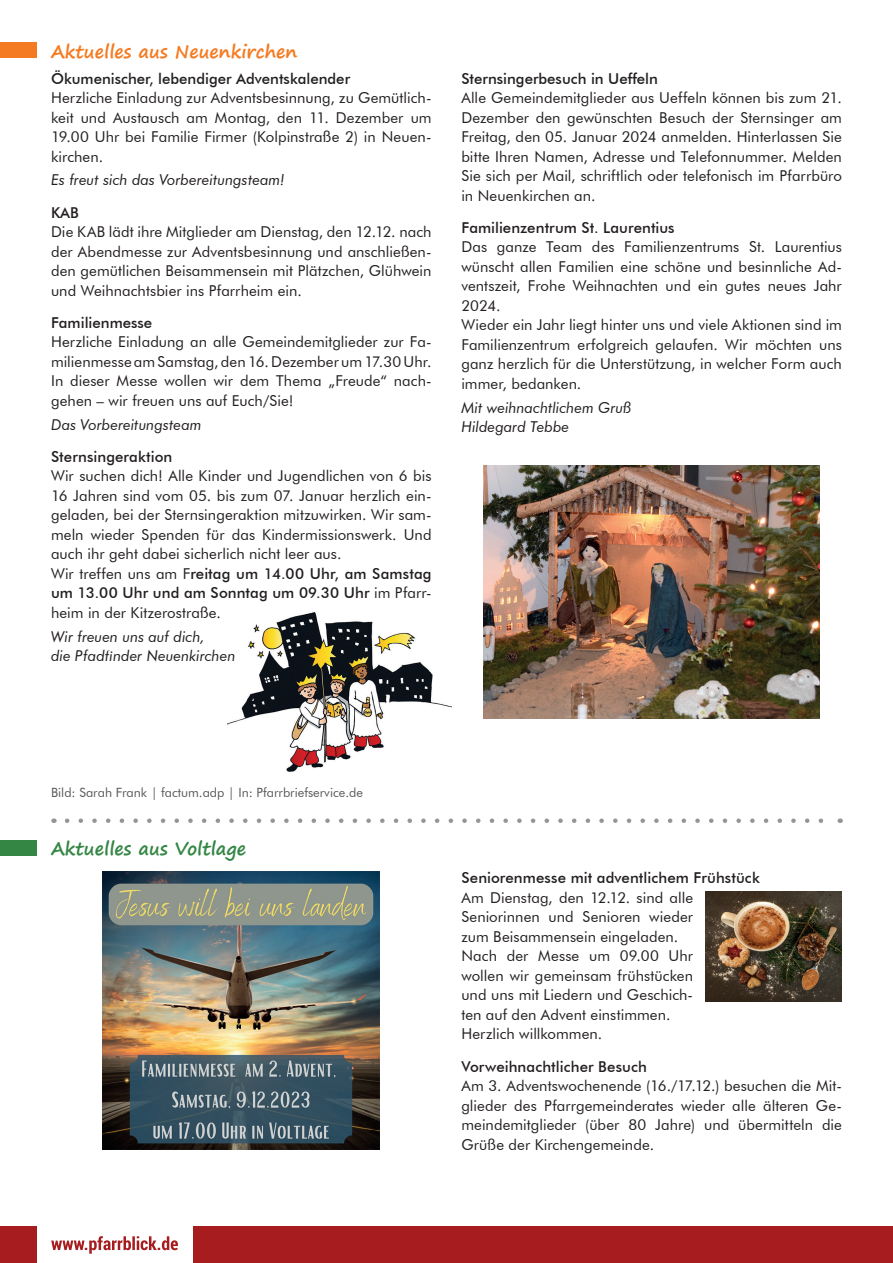
<style>
.page{position:relative;width:893px;height:1263px;background:#fff}
.page>*{position:absolute;margin:0;border:0;box-sizing:border-box;transform-origin:0 0}
.t1{font:700 18px "Segoe Print";color:#f47b21}
.t2{font:700 18px "Segoe Print";color:#348645}
.t3{font:15px/19.5px "Futura BT";letter-spacing:.005em;color:#231f20;text-align:justify}
.t4{font:500 15px "Futura BT";color:#231f20}
.t5{font:italic 15px/19.5px "Futura BT";color:#231f20}
.t6{font:12.75px "Futura BT";color:#57585a}
.s1{font-weight:500}
</style>
<div class="page">
<div style="left:193px;top:1227px;width:700px;height:36px;background:#a61c1f"></div>
<svg style="left:51px;top:1236px;width:127px;height:18px"></svg>
<div style="left:0;top:1227px;width:36px;height:36px;background:#a61c1f"></div>
<div style="left:0;top:840px;width:36px;height:15px;background:#348645"></div>
<svg style="left:67px;top:818px;width:757px;height:5px"></svg>
<img style="left:103px;top:872px;width:277px;height:277px">
<div style="left:0;top:43px;width:36px;height:15px;background:#f47b21"></div>
<img style="left:483px;top:466px;width:337px;height:253px">
<img style="left:227px;top:612px;width:225px;height:160px">
<img style="left:706px;top:891px;width:136px;height:110px">
<p class="t1" style="left:51px;top:35px;width:248px">Aktuelles aus Neuenkirchen</p>
<p class="t4" style="left:51px;top:69px;width:301px">Ökumenischer, lebendiger Adventskalender</p>
<p class="t3" style="left:51px;top:88px;width:382px">Herzliche Einladung zur Adventsbesinnung, zu Gemütlich&shy;keit und Austausch am Montag, den 11. Dezember um 19.00 Uhr bei Familie Firmer (Kolpinstraße 2) in Neuen&shy;kirchen.</p>
<p class="t5" style="left:51px;top:170px;width:235px">Es freut sich das Vorbereitungsteam!</p>
<p class="t4" style="left:51px;top:203px;width:29px">KAB</p>
<p class="t3" style="left:51px;top:222px;width:382px">Die KAB lädt ihre Mitglieder am Dienstag, den 12.12. nach der Abendmesse zur Adventsbesinnung und anschließen&shy;den gemütlichen Beisammensein mit Plätzchen, Glühwein und Weihnachtsbier ins Pfarrheim ein.</p>
<p class="t4" style="left:51px;top:313px;width:103px">Familienmesse</p>
<p class="t3" style="left:51px;top:332px;width:382px">Herzliche Einladung an alle Gemeindemitglieder zur Fa&shy;milienmesse am Samstag, den 16. Dezember um 17.30 Uhr.<br>In dieser Messe wollen wir dem Thema „Freude“ nach&shy;gehen – wir freuen uns auf Euch/Sie!</p>
<p class="t5" style="left:51px;top:414px;width:152px">Das Vorbereitungsteam</p>
<p class="t4" style="left:51px;top:447px;width:123px">Sternsingeraktion</p>
<p class="t3" style="left:51px;top:466px;width:382px;text-align:left">Wir suchen dich! Alle Kinder und Jugendlichen von 6 bis 16 Jahren sind vom 05. bis zum 07. Januar herzlich ein&shy;geladen, bei der Sternsingeraktion mitzuwirken. Wir sam&shy;meln wieder Spenden für das Kindermissionswerk. Und auch ihr geht dabei sicherlich nicht leer aus.<br>Wir treffen uns am F<span class="s1">reitag um 14.00 Uhr, am Samstag um 13.00 Uhr und am Sonntag um 09.30 Uhr</span> im Pfarr&shy;heim in der Kitzerostraße.</p>
<p class="t5" style="left:51px;top:626px;width:186px">Wir freuen uns auf dich,<br>die Pfadfinder Neuenkirchen</p>
<p class="t4" style="left:461px;top:69px;width:198px">Sternsingerbesuch in Ueffeln</p>
<p class="t3" style="left:461px;top:88px;width:382px">Alle Gemeindemitglieder aus Ueffeln können bis zum 21.<br>Dezember den gewünschten Besuch der Sternsinger am Freitag, den 05. Januar 2024 anmelden. Hinterlassen Sie bitte Ihren Namen, Adresse und Telefonnummer. Melden Sie sich per Mail, schriftlich oder telefonisch im Pfarrbüro in Neuenkirchen an.</p>
<p class="t4" style="left:461px;top:218px;width:215px">Familienzentrum St. Laurentius</p>
<p class="t3" style="left:461px;top:237px;width:382px;text-align:left">Das ganze Team des Familienzentrums St. Laurentius wünscht allen Familien eine schöne und besinnliche Ad&shy;ventszeit, Frohe Weihnachten und ein gutes neues Jahr 2024.<br>Wieder ein Jahr liegt hinter uns und viele Aktionen sind im Familienzentrum erfolgreich gelaufen. Wir möchten uns ganz herzlich für die Unterstützung, in welcher Form auch immer, bedanken.</p>
<p class="t5" style="left:461px;top:397px;width:172px">Mit weihnachtlichem Gruß<br>Hildegard Tebbe</p>
<p class="t6" style="left:51px;top:784px;width:313px">Bild: Sarah Frank | factum.adp | In: Pfarrbriefservice.de</p>
<p class="t2" style="left:51px;top:832px;width:197px">Aktuelles aus Voltlage</p>
<p class="t4" style="left:461px;top:869px;width:300px">Seniorenmesse mit adventlichem Frühstück</p>
<p class="t3" style="left:461px;top:887px;width:233px;text-align:left">Am Dienstag, den 12.12. sind alle<br>Seniorinnen und Senioren wieder zum Beisammensein eingeladen.<br>Nach der Messe um 09.00 Uhr wollen wir gemeinsam frühstücken und uns mit Liedern und Geschich&shy;ten auf den Advent einstimmen.<br>Herzlich willkommen.</p>
<p class="t4" style="left:461px;top:1057px;width:187px">Vorweihnachtlicher Besuch</p>
<p class="t3" style="left:461px;top:1076px;width:382px">Am 3. Adventswochenende (16./17.12.) besuchen die Mit&shy;glieder des Pfarrgemeinderates wieder alle älteren Ge&shy;meindemitglieder (über 80 Jahre) und übermitteln die Grüße der Kirchengemeinde.</p>
</div>
